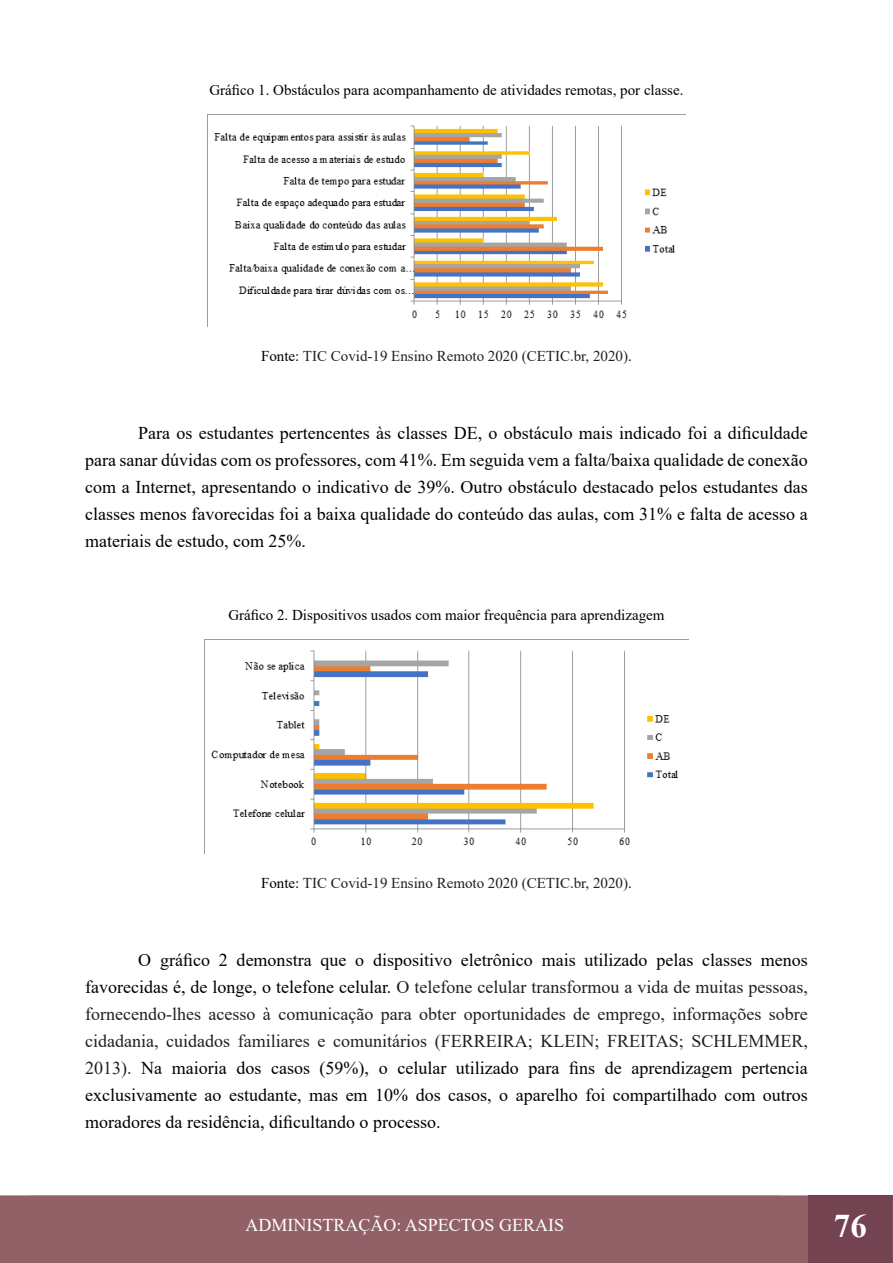
<style>
.page{position:relative;width:893px;height:1263px;background:#fff}
.page>*{position:absolute;margin:0;border:0;box-sizing:border-box;transform-origin:0 0}
.t1{font:700 33px "Times New Roman";color:#fff}
.t2{font:18px/27px "Times New Roman";color:#000;text-align:justify}
.t3{font:18px "Times New Roman";color:#fff}
.t4{font:15px "Times New Roman";color:#000}
.t5{font:15px "Times New Roman";color:#231f20}
.s1{color:#000}
.s2{color:#231f20}
</style>
<div class="page">
<div style="left:0;top:1195px;width:810px;height:68px;background:#926168;border:2px solid #926168"></div>
<div style="left:809px;top:1196px;width:83px;height:66px;background:#744351"></div>
<div style="left:808px;top:1195px;width:85px;height:68px;border:2px solid #744351"></div>
<svg style="left:892px;top:1195px;width:1px;height:68px"></svg>
<img style="left:207px;top:115px;width:468px;height:211px">
<img style="left:211px;top:650px;width:467px;height:196px">
<p class="t4" style="left:209px;top:80px;width:476px">Gráfico 1. Obstáculos para acompanhamento de atividades remotas, por classe.</p>
<p class="t5" style="left:261px;top:345px;width:372px"><span class="s1">Fonte:</span> TIC Covid-19 Ensino Remoto 2020 (CETIC.br, 2020)<span class="s1">.</span></p>
<p class="t2" style="left:85px;top:419px;width:724px;text-indent:53px">Para os estudantes pertencentes às classes DE, o obstáculo mais indicado foi a dificuldade para sanar dúvidas com os professores, com 41%. Em seguida vem a falta/baixa qualidade de conexão com a Internet, apresentando o indicativo de 39%. Outro obstáculo destacado pelos estudantes das classes menos favorecidas foi a baixa qualidade do conteúdo das aulas, com 31% e falta de acesso a materiais de estudo, com 25%.</p>
<p class="t4" style="left:228px;top:605px;width:438px">Gráfico 2. Dispositivos usados com maior frequência para aprendizagem</p>
<p class="t5" style="left:261px;top:872px;width:372px"><span class="s1">Fonte:</span> TIC Covid-19 Ensino Remoto 2020 (CETIC.br, 2020)<span class="s1">.</span></p>
<p class="t2" style="left:85px;top:946px;width:724px;text-indent:53px">O gráfico 2 demonstra que o dispositivo eletrônico mais utilizado pelas classes menos favorecidas é, de longe, o telefone celular. <span class="s2">O telefone celular transformou a vida de muitas pessoas, fornecendo-lhes acesso à comunicação para obter oportunidades de emprego, informações sobre cidadania, cuidados familiares e comunitários (FERREIRA; KLEIN; FREITAS; SCHLEMMER, 2013).</span> Na maioria dos casos (59%), o celular utilizado para fins de aprendizagem pertencia exclusivamente ao estudante, mas em 10% dos casos, o aparelho foi compartilhado com outros moradores da residência, dificultando o processo.</p>
<p class="t3" style="left:245px;top:1212px;width:320px">ADMINISTRAÇÃO: ASPECTOS GERAIS</p>
<h1 class="t1" style="left:834px;top:1202px;width:34px">76</h1>
</div>
